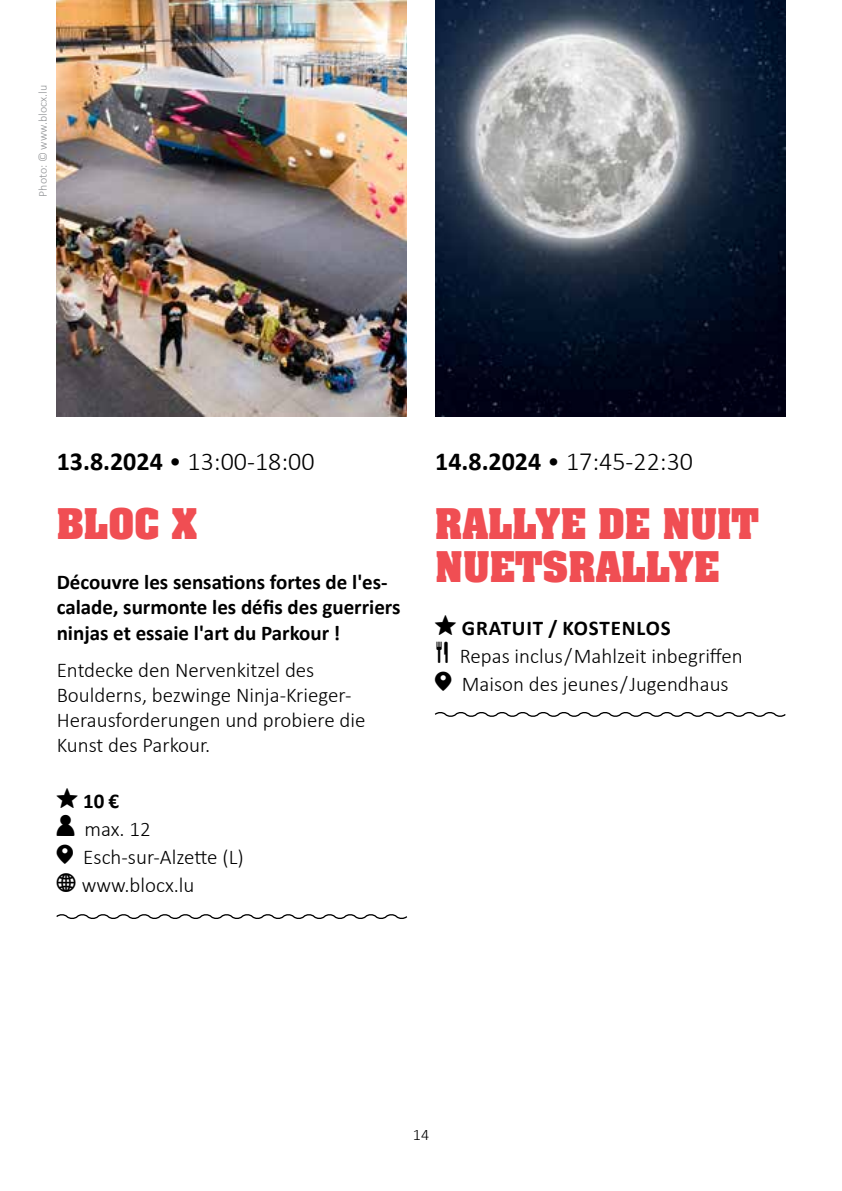
<style>
.page{position:relative;width:842px;height:1191px;background:#fff}
.page>*{position:absolute;margin:0;border:0;box-sizing:border-box;transform-origin:0 0}
.t1{font:700 36px/43.2px "Aachen Std";color:#f04e53}
.t2{font:300 26px "Calibri";color:#000}
.t3{font:300 21px/28px "Calibri";color:#000}
.t4{font:700 21px/25.2px "Calibri";color:#000}
.t5{font:300 16px "Calibri";color:#000}
.t6{font:300 12px "Calibri";color:#939598}
.s1{font-weight:700}
.s2{font-family:"Icons South St";font-weight:400;font-size:18px}
.s3{font-family:"Icons South St";font-weight:400;font-size:16px}
.s4{font-family:"Travelcons";font-weight:400}
</style>
<div class="page">
<img style="left:57px;top:0;width:350px;height:417px">
<img style="left:435px;top:0;width:350px;height:417px">
<svg style="left:56px;top:914px;width:352px;height:5px"></svg>
<svg style="left:434px;top:712px;width:352px;height:5px"></svg>
<p class="t6" style="left:35px;top:197px;width:113px;rotate:-90deg">Photo: © www.blocx.lu</p>
<p class="t2" style="left:57px;top:445px;width:259px"><span class="s1">13.8.2024</span> • 13:00-18:00</p>
<h1 class="t1" style="left:57px;top:502px;width:142px">BLOC X</h1>
<p class="t4" style="left:57px;top:569px;width:345px">Découvre les sensations fortes de l'es&shy;calade, surmonte les défis des guerriers ninjas et essaie l'art du Parkour !</p>
<p class="t3" style="left:57px;top:657px;width:310px;line-height:25.2px">Entdecke den Nervenkitzel des<br>Boulderns, bezwinge Ninja-Krieger-<br>Herausforderungen und probiere die<br>Kunst des Parkour.</p>
<p class="t3" style="left:57px;top:787px;width:189px"><span class="s2">W</span> <span class="s1">10 €<br></span><span class="s2">C</span> max. 12<br><span class="s2">j</span> Esch-sur-Alzette (L)<br><span class="s3">R</span> www.blocx.lu</p>
<p class="t2" style="left:435px;top:445px;width:259px"><span class="s1">14.8.2024</span> • 17:45-22:30</p>
<h1 class="t1" style="left:435px;top:502px;width:325px">RALLYE DE NUIT<br>NUETSRALLYE</h1>
<p class="t3" style="left:435px;top:614px;width:309px"><span class="s2">W</span> <span class="s1">GRATUIT / KOSTENLOS<br></span><span class="s4">\</span> Repas inclus / Mahlzeit inbegriffen <span class="s2">j</span> Maison des jeunes / Jugendhaus</p>
<p class="t5" style="left:413px;top:1125px;width:18px">14</p>
</div>
